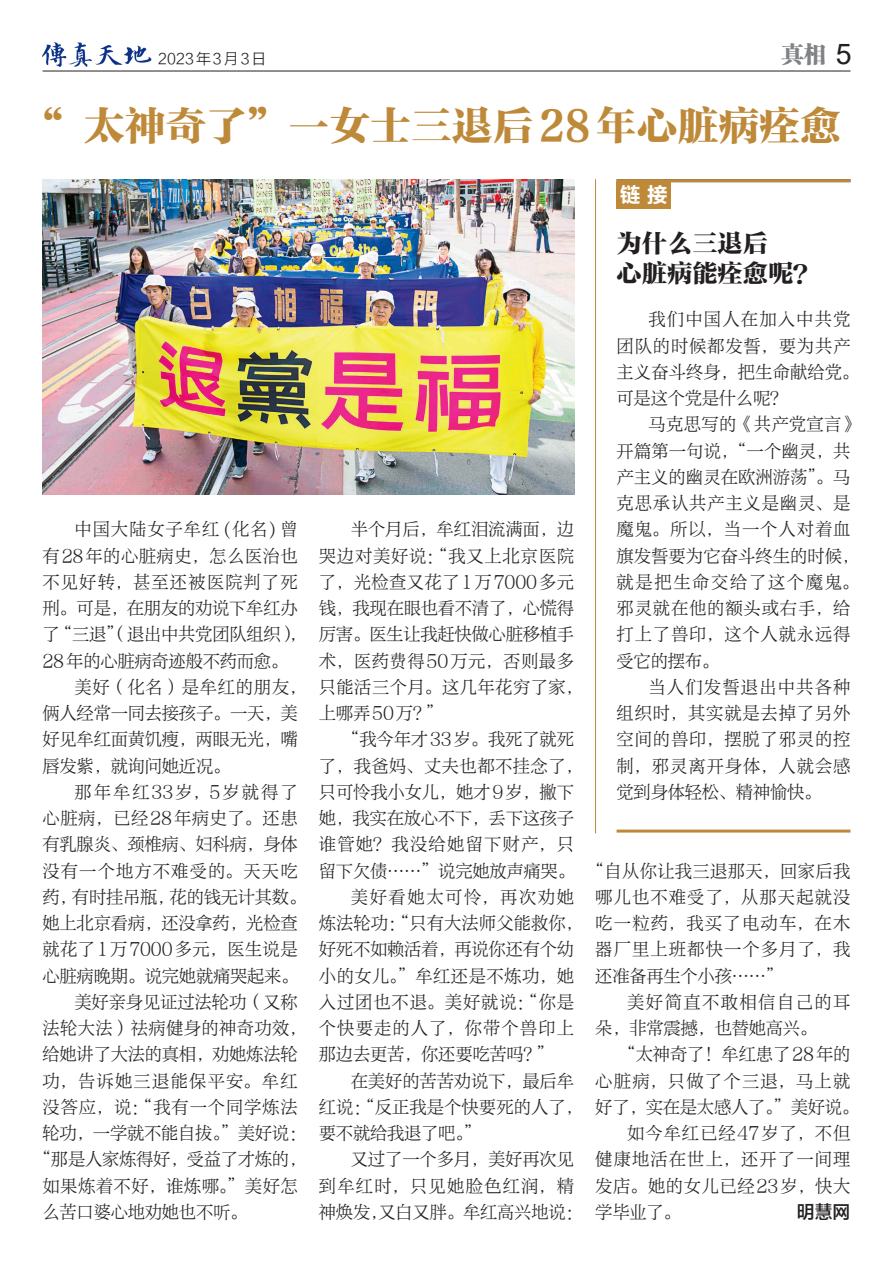
<style>
.page{position:relative;width:893px;height:1263px;background:#fff}
.page>*{position:absolute;margin:0;border:0;box-sizing:border-box;transform-origin:0 0}
.大题目{font:41.25px "FZTYSK GBK1 0";color:#be8939}
.小题目{font:25.5px "FZTYSK GBK1 0";color:#231f20}
.t1{font:22.5px "FZCSK GBK1 0";color:#808285}
.t2{font:21px "FZLTCHK GBK1 0";color:#fff}
.大题目-2{font:18px "FZLTZHK GBK1 0";color:#231f20}
.正文-大字{font:17.4px/26.2px "FZXYSK GBK1 0";letter-spacing:.025em;color:#231f20;text-align:justify}
.正文-大字-2{font:17.4px/26.2px "FZXYSK GBK1 0";letter-spacing:-.01em;color:#231f20}
.正文-大字-3{font:17.4px/26.2px "FZXYSK GBK1 0";letter-spacing:-.005em;color:#231f20}
.正文-大字-4{font:17.4px/26.2px "FZXYSK GBK1 0";letter-spacing:.055em;color:#231f20}
.正文-大字-5{font:17.4px/26.2px "FZXYSK GBK1 0";letter-spacing:.085em;color:#231f20}
.正文-大字-6{font:17.4px "FZXYSK GBK1 0";letter-spacing:.075em;color:#231f20}
.图释{font:15px "FZLTXHK";letter-spacing:.125em;color:#231f20}
.s1{font-family:"Arial";font-size:28.5px;color:#231f20}
</style>
<div class="page">
<hr style="left:43px;top:71px;width:807px;height:1px;background:#231f20">
<img style="left:43px;top:42px;width:109px;height:25px">
<img style="left:43px;top:179px;width:531px;height:315px">
<div style="left:617px;top:182px;width:54px;height:26px;background:#be8939"></div>
<hr style="left:617px;top:179px;width:233px;height:3px;background:#be8939">
<hr style="left:617px;top:829px;width:233px;height:3px;background:#be8939">
<hr style="left:595px;top:179px;width:1px;height:654px;background:#be8939">
<p class="图释" style="left:158px;top:50px;width:110px">2023年3月3日</p>
<p class="t1" style="left:781px;top:42px;width:72px">真相 <span class="s1">5</span></p>
<p class="大题目" style="left:22px;top:104px;width:820px">“ 太神奇了”一女士三退后28年心脏病痊愈</p>
<p class="t2" style="left:620px;top:184px;width:49px">福 报</p>
<p class="t2" style="left:620px;top:184px;width:49px">链接</p>
<p class="正文-大字-2" style="left:43px;top:517px;width:265px;text-indent:32px">中国大陆女子牟红(化名)曾有28年的心脏病史，怎么医治也不见好转，甚至还被医院判了死刑。可是，在朋友的劝说下牟红办了“三退”（退出中共党团队组织），<br>28年的心脏病奇迹般不药而愈。</p>
<p class="正文-大字-2" style="left:43px;top:674px;width:265px;text-indent:32px">美好（化名）是牟红的朋友，俩人经常一同去接孩子。一天，美好见牟红面黄饥瘦，两眼无光，嘴唇发紫，就询问她近况。</p>
<p class="正文-大字-2" style="left:43px;top:779px;width:265px;text-indent:32px">那年牟红33岁，5岁就得了心脏病，已经28年病史了。还患有乳腺炎、颈椎病、妇科病，身体没有一个地方不难受的。天天吃药，有时挂吊瓶，花的钱无计其数。她上北京看病，还没拿药，光检查就花了1万7000多元，医生说是心脏病晚期。说完她就痛哭起来。</p>
<p class="正文-大字-3" style="left:74px;top:989px;width:225px">美好亲身见证过法轮功（又称</p>
<p class="正文-大字" style="left:43px;top:1015px;width:265px">法轮大法）祛病健身的神奇功效，</p>
<p class="正文-大字-2" style="left:43px;top:1042px;width:257px">给她讲了大法的真相，劝她炼法轮</p>
<p class="正文-大字-6" style="left:43px;top:1071px;width:257px">功，告诉她三退能保平安。牟红</p>
<p class="正文-大字-4" style="left:43px;top:1094px;width:257px">没答应，说：“我有一个同学炼法</p>
<p class="正文-大字-2" style="left:43px;top:1120px;width:265px">轮功，一学就不能自拔。”美好说：</p>
<p class="正文-大字-2" style="left:34px;top:1147px;width:274px">“那是人家炼得好，受益了才炼的，</p>
<p class="正文-大字" style="left:43px;top:1173px;width:257px">如果炼着不好，谁炼哪。”美好怎</p>
<p class="正文-大字-2" style="left:43px;top:1199px;width:206px">么苦口婆心地劝她也不听。</p>
<p class="正文-大字" style="left:319px;top:517px;width:265px;text-align:left;text-indent:32px">半个月后，牟红泪流满面，边哭边对美好说：“我又上北京医院了，光检查又花了1万7000多元钱，我现在眼也看不清了，心慌得厉害。医生让我赶快做心脏移植手术，医药费得50万元，否则最多只能活三个月。这几年花穷了家，上哪弄50万？”</p>
<p class="正文-大字-3" style="left:319px;top:727px;width:265px;text-indent:23px">“我今年才33岁。我死了就死了，我爸妈、丈夫也都不挂念了，只可怜我小女儿，她才9岁，撇下她，我实在放心不下，丢下这孩子谁管她？我没给她留下财产，只留下欠债……”说完她放声痛哭。</p>
<p class="正文-大字" style="left:319px;top:884px;width:265px;text-align:left;text-indent:32px">美好看她太可怜，再次劝她炼法轮功：“只有大法师父能救你，好死不如赖活着，再说你还有个幼小的女儿。”牟红还是不炼功，她入过团也不退。美好就说：“你是个快要走的人了，你带个兽印上那边去更苦，你还要吃苦吗？”</p>
<p class="正文-大字-3" style="left:319px;top:1068px;width:265px;text-indent:32px">在美好的苦苦劝说下，最后牟红说：“反正我是个快要死的人了，要不就给我退了吧。”</p>
<p class="正文-大字-3" style="left:319px;top:1147px;width:265px;text-indent:32px">又过了一个多月，美好再次见到牟红时，只见她脸色红润，精神焕发，又白又胖。牟红高兴地说：</p>
<p class="小题目" style="left:617px;top:229px;width:153px">为什么三退后</p>
<p class="小题目" style="left:617px;top:260px;width:203px">心脏病能痊愈呢？</p>
<p class="正文-大字-4" style="left:617px;top:307px;width:244px;text-indent:32px">我们中国人在加入中共党团队的时候都发誓，要为共产主义奋斗终身，把生命献给党。可是这个党是什么呢？</p>
<p class="正文-大字-4" style="left:617px;top:412px;width:244px;text-indent:32px">马克思写的《共产党宣言》开篇第一句说，“一个幽灵，共产主义的幽灵在欧洲游荡”。马克思承认共产主义是幽灵、是魔鬼。所以，当一个人对着血旗发誓要为它奋斗终生的时候，就是把生命交给了这个魔鬼。邪灵就在他的额头或右手，给打上了兽印，这个人就永远得受它的摆布。</p>
<p class="正文-大字" style="left:617px;top:674px;width:235px;text-indent:32px">当人们发誓退出中共各种组织时，其实就是去掉了另外空间的兽印，摆脱了邪灵的控制，邪灵离开身体，人就会感觉到身体轻松、精神愉快。</p>
<p class="正文-大字" style="left:595px;top:858px;width:257px;text-indent:-9px">“自从你让我三退那天，回家后我哪儿也不难受了，从那天起就没吃一粒药，我买了电动车，在木器厂里上班都快一个多月了，我还准备再生个小孩……”</p>
<p class="正文-大字-5" style="left:595px;top:989px;width:257px;text-indent:32px">美好简直不敢相信自己的耳朵，非常震撼，也替她高兴。</p>
<p class="正文-大字-3" style="left:595px;top:1042px;width:265px;text-indent:23px">“太神奇了！牟红患了28年的心脏病，只做了个三退，马上就好了，实在是太感人了。”美好说。</p>
<p class="正文-大字" style="left:595px;top:1120px;width:257px;text-indent:32px">如今牟红已经47岁了，不但健康地活在世上，还开了一间理发店。她的女儿已经23岁，快大学毕业了。</p>
<p class="大题目-2" style="left:797px;top:1202px;width:55px">明慧网</p>
</div>
